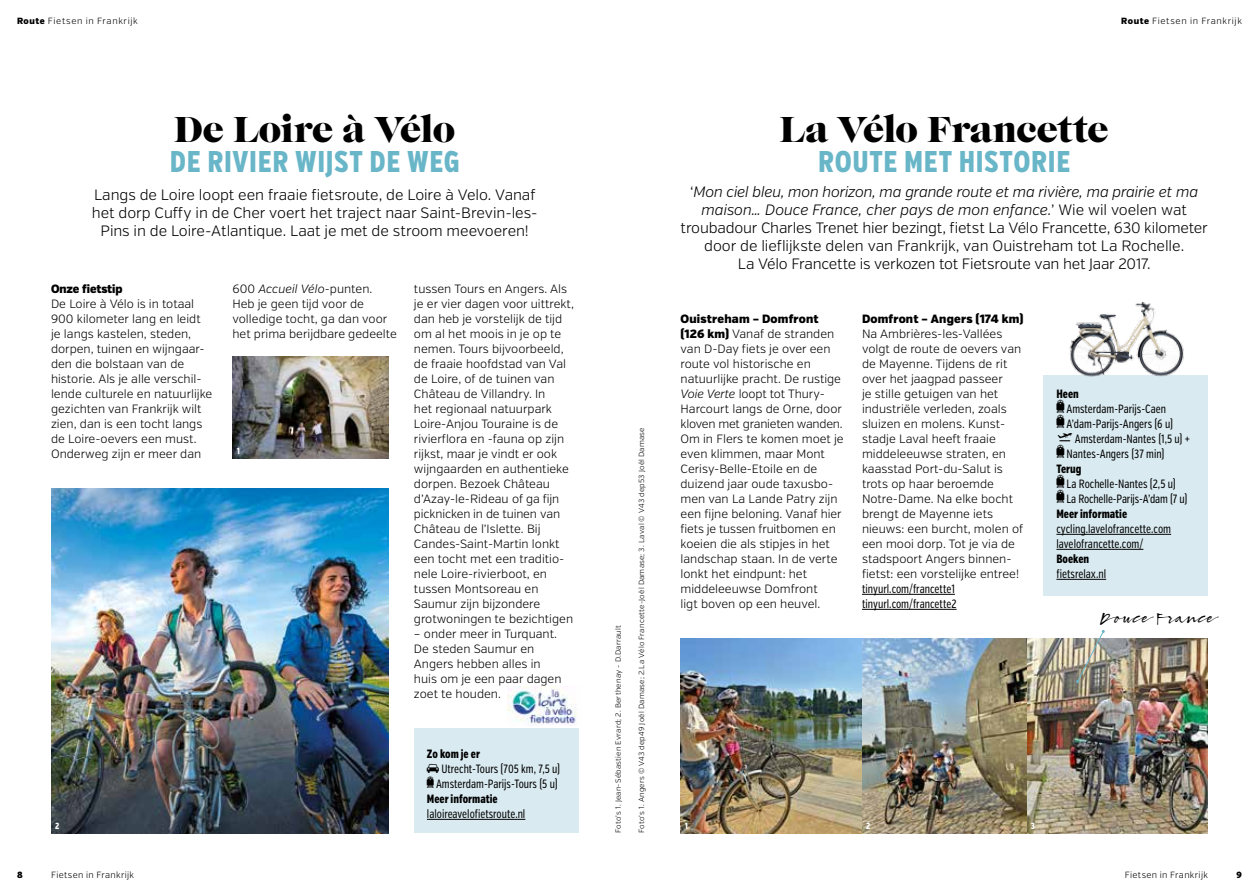
<style>
.page{position:relative;width:1259px;height:893px;background:#fff}
.page>*{position:absolute;margin:0;border:0;box-sizing:border-box;transform-origin:0 0}
.t1{font:37.5px "Caslon Gra D";letter-spacing:-.005em;color:#000}
.t2{font:800 30px "Verb Comp";letter-spacing:.02em;color:#69b6c9}
.t3{font:300 15px/18px "Verb";letter-spacing:-.005em;color:#000;text-align:center}
.t4{font:13.5px "Bambusa Pro Regular";letter-spacing:-.02em;color:#000}
.t5{font:300 12px/15px "Verb";color:#000}
.t6{font:12px/15px "Verb Comp";color:#000}
.t7{font:900 12px "Verb Cond";letter-spacing:.015em;color:#000}
.t8{font:900 12px "Verb Cond";letter-spacing:-.01em;color:#000}
.t9{font:800 12px "Verb Comp";color:#000}
.t10{font:300 9px "Verb";letter-spacing:.055em;color:#000}
.t11{font:300 9px "Verb";letter-spacing:.035em;color:#000}
.t12{font:800 9px "Verb Comp";color:#fff}
.t13{font:900 9px "Verb Cond";color:#000}
.t14{font:300 7.5px "Verb";letter-spacing:.025em;color:#000}
.s1{font-family:"Verb Cond";font-weight:900}
.s2{font-style:italic}
.s3{font-weight:800}
.s4{font-family:"Glyphyx One NF"}
.s5{font-family:"Glyphyx One NF";font-size:13.5px}
</style>
<div class="page">
<img style="left:51px;top:488px;width:337px;height:345px">
<img style="left:680px;top:638px;width:528px;height:195px">
<hr style="left:862px;top:594px;width:93px;height:1px;background:#000">
<hr style="left:862px;top:609px;width:94px;height:1px;background:#000">
<svg style="left:1076px;top:630px;width:28px;height:53px"></svg>
<div style="left:1043px;top:375px;width:164px;height:221px;background:#d9eaf0"></div>
<hr style="left:1056px;top:534px;width:115px;height:1px;background:#000">
<hr style="left:1056px;top:549px;width:87px;height:1px;background:#000">
<hr style="left:1056px;top:579px;width:50px;height:1px;background:#000">
<img style="left:1069px;top:303px;width:115px;height:74px">
<img style="left:232px;top:357px;width:157px;height:101px">
<img style="left:508px;top:687px;width:69px;height:39px">
<div style="left:414px;top:728px;width:164px;height:105px;background:#d9eaf0"></div>
<hr style="left:427px;top:819px;width:98px;height:1px;background:#000">
<p class="t10" style="left:17px;top:16px;width:122px"><span class="s1">Route</span> Fietsen in Frankrijk</p>
<h1 class="t1" style="left:174px;top:107px;width:282px">De Loire à Vélo</h1>
<h2 class="t2" style="left:170px;top:144px;width:291px">DE RIVIER WIJST DE WEG</h2>
<p class="t3" style="left:92px;top:186px;width:447px">Langs de Loire loopt een fraaie fietsroute, de Loire à Velo. Vanaf het dorp Cuffy in de Cher voert het traject naar Saint-Brevin-les-<br>Pins in de Loire-Atlantique. Laat je met de stroom meevoeren!</p>
<p class="t8" style="left:51px;top:282px;width:73px">Onze fietstip</p>
<p class="t5" style="left:51px;top:297px;width:163px">De Loire à Vélo is in totaal<br>900 kilometer lang en leidt je langs kastelen, steden, dorpen, tuinen en wijngaar&shy;den die bolstaan van de historie. Als je alle verschil&shy;lende culturele en natuurlijke gezichten van Frankrijk wilt zien, dan is een tocht langs de Loire-oevers een must.<br>Onderweg zijn er meer dan</p>
<p class="t12" style="left:55px;top:820px;width:6px">2</p>
<p class="t5" style="left:232px;top:282px;width:166px">600 <span class="s2">Accueil Vélo</span>-punten.<br>Heb je geen tijd voor de volledige tocht, ga dan voor het prima berijdbare gedeelte</p>
<p class="t12" style="left:237px;top:445px;width:5px">1</p>
<p class="t5" style="left:414px;top:282px;width:161px">tussen Tours en Angers. Als je er vier dagen voor uittrekt, dan heb je vorstelijk de tijd om al het moois in je op te nemen. Tours bijvoorbeeld, de fraaie hoofdstad van Val de Loire, of de tuinen van<br>Château de Villandry. In<br>het regionaal natuurpark<br>Loire-Anjou Touraine is de rivierflora en -fauna op zijn rijkst, maar je vindt er ook wijngaarden en authentieke dorpen. Bezoek Château d’Azay-le-Rideau of ga fijn picknicken in de tuinen van<br>Château de l’Islette. Bij<br>Candes-Saint-Martin lonkt een tocht met een traditio&shy;nele Loire-rivierboot, en tussen Montsoreau en<br>Saumur zijn bijzondere grotwoningen te bezichtigen</p>
<p class="t5" style="left:414px;top:627px;width:149px">– onder meer in Turquant.<br>De steden Saumur en<br>Angers hebben alles in huis om je een paar dagen zoet te houden.</p>
<p class="t6" style="left:427px;top:747px;width:135px"><span class="s3">Zo kom je er<br></span><span class="s4">}</span> Utrecht-Tours (705 km, 7,5 u) <span class="s4">%</span> Amsterdam-Parijs-Tours (5 u)<br><span class="s3">Meer informatie</span></p>
<p class="t6" style="left:427px;top:807px;width:100px">laloireavelofietsroute.nl</p>
<p class="t14" style="left:614px;top:833px;width:210px;rotate:-90deg">Foto’s 1. Jean-Sébastien Evrard; 2. Berthenay - D.Darrault</p>
<p class="t14" style="left:637px;top:833px;width:408px;rotate:-90deg">Foto’s 1. Angers © V43 dep49 Joël Damase; 2.La Vélo Francette-Joël Damase; 3. Laval © V43 dep53 Joël Damase</p>
<p class="t10" style="left:1121px;top:16px;width:122px"><span class="s1">Route</span> Fietsen in Frankrijk</p>
<h1 class="t1" style="left:780px;top:107px;width:330px">La Vélo Francette</h1>
<h2 class="t2" style="left:818px;top:144px;width:254px">ROUTE MET HISTORIE</h2>
<p class="t3" style="left:680px;top:183px;width:529px">‘<span class="s2">Mon ciel bleu, mon horizon, ma grande route et ma rivière, ma prairie et ma maison… Douce France, cher pays de mon enfance.</span>’ Wie wil voelen wat troubadour Charles Trenet hier bezingt, fietst La Vélo Francette, 630 kilometer door de lieflijkste delen van Frankrijk, van Ouistreham tot La Rochelle.<br>La Vélo Francette is verkozen tot Fietsroute van het Jaar 2017.</p>
<p class="t7" style="left:680px;top:312px;width:139px">Ouistreham – Domfront</p>
<p class="t5" style="left:680px;top:327px;width:165px"><span class="s1">(126 km)</span> Vanaf de stranden van D-Day fiets je over een route vol historische en natuurlijke pracht. De rustige<br><span class="s2">Voie Verte</span> loopt tot Thury-<br>Harcourt langs de Orne, door kloven met granieten wanden.<br>Om in Flers te komen moet je even klimmen, maar Mont<br>Cerisy-Belle-Etoile en de duizend jaar oude taxusbo&shy;men van La Lande Patry zijn een fijne beloning. Vanaf hier fiets je tussen fruitbomen en koeien die als stipjes in het landschap staan. In de verte lonkt het eindpunt: het middeleeuwse Domfront<br>ligt boven op een heuvel.</p>
<p class="t7" style="left:862px;top:312px;width:163px">Domfront – Angers (174 km)</p>
<p class="t5" style="left:862px;top:327px;width:163px">Na Ambrières-les-Vallées volgt de route de oevers van de Mayenne. Tijdens de rit over het jaagpad passeer<br>je stille getuigen van het industriële verleden, zoals sluizen en molens. Kunst&shy;stadje Laval heeft fraaie middeleeuwse straten, en kaasstad Port-du-Salut is trots op haar beroemde<br>Notre-Dame. Na elke bocht brengt de Mayenne iets nieuws: een burcht, molen of een mooi dorp. Tot je via de stadspoort Angers binnen&shy;fietst: een vorstelijke entree!</p>
<p class="t6" style="left:862px;top:582px;width:96px">tinyurl.com/francette1 tinyurl.com/francette2</p>
<p class="t6" style="left:1056px;top:387px;width:118px"><span class="s3">Heen<br></span><span class="s5">%</span> Amsterdam-Parijs-Caen <span class="s5">%</span> A’dam-Parijs-Angers (6 u)</p>
<p class="t6" style="left:1056px;top:432px;width:135px">✔ Amsterdam-Nantes (1,5 u) + <span class="s5">%</span> Nantes-Angers (37 min)<br><span class="s3">Terug<br></span><span class="s5">%</span> La Rochelle-Nantes (2,5 u)<br><span class="s5">%</span> La Rochelle-Parijs-A’dam (7 u)<br><span class="s3">Meer informatie</span></p>
<p class="t6" style="left:1056px;top:522px;width:116px">cycling.lavelofrancette.com lavelofrancette.com/</p>
<p class="t9" style="left:1056px;top:552px;width:34px">Boeken</p>
<p class="t6" style="left:1056px;top:567px;width:51px">fietsrelax.nl</p>
<p class="t4" style="left:1097px;top:610px;width:117px">Douce France</p>
<p class="t12" style="left:685px;top:820px;width:5px">1</p>
<p class="t12" style="left:866px;top:820px;width:6px">2</p>
<p class="t12" style="left:1030px;top:820px;width:6px">3</p>
<p class="t13" style="left:17px;top:869px;width:7px">8</p>
<p class="t11" style="left:51px;top:870px;width:85px">Fietsen in Frankrijk</p>
<p class="t11" style="left:1125px;top:870px;width:85px">Fietsen in Frankrijk</p>
<p class="t13" style="left:1236px;top:869px;width:7px">9</p>
</div>
